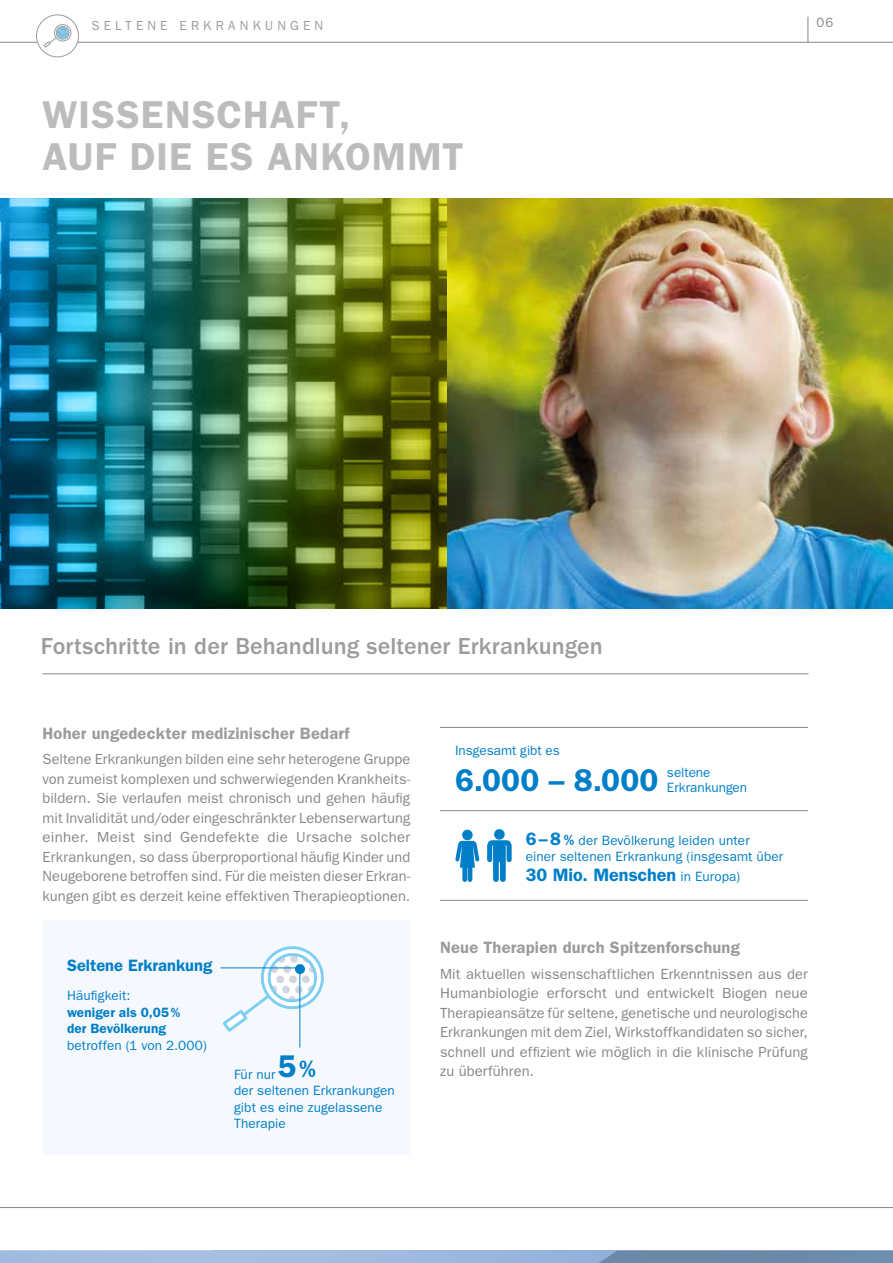
<style>
.page{position:relative;width:893px;height:1263px;background:#fff}
.page>*{position:absolute;margin:0;border:0;box-sizing:border-box;transform-origin:0 0}
.t1{font:39px/42px "Franklin Gothic LT Pro Dm";letter-spacing:.025em;color:#bcbcbc}
.t2{font:31.5px "Franklin Gothic LT Pro Dm";letter-spacing:.005em;color:#007fc8}
.t3{font:500 24px "Franklin Gothic LT Pro";letter-spacing:.005em;color:#9d9c9c}
.t4{font:18px "Franklin Gothic LT Pro Dm";color:#007fc8}
.t5{font:16.5px "Franklin Gothic LT Pro Dm";letter-spacing:.01em;color:#9d9c9c}
.t6{font:16.5px "Franklin Gothic LT Pro Dm";color:#007fc8}
.t7{font:14.7px/19.5px "Franklin Gothic LT Pro";letter-spacing:.005em;color:#878787;text-align:justify}
.t8{font:13.5px/16.5px "Franklin Gothic LT Pro";letter-spacing:.005em;color:#007fc8}
.t9{font:13.5px/16.5px "Franklin Gothic LT Pro Dm";letter-spacing:.01em;color:#007fc8}
.t10{font:13.5px "Franklin Gothic LT Pro";color:#878787}
.t11{font:13.2px "Franklin Gothic LT Pro";letter-spacing:.31em;color:#9d9c9c}
.s1{font-size:24px}
.s2{font-family:"Franklin Gothic LT Pro Dm";font-size:18px}
.s3{font-family:"Franklin Gothic LT Pro Dm";font-size:15px}
.s4{font-family:"Franklin Gothic LT Pro";font-size:13.5px}
</style>
<div class="page">
<img style="left:446px;top:199px;width:447px;height:409px">
<img style="left:0;top:199px;width:446px;height:409px">
<hr style="left:0;top:1207px;width:893px;height:1px;background:#878787">
<hr style="left:0;top:42px;width:893px;height:1px;background:#878787">
<svg style="left:808px;top:17px;width:1px;height:25px"></svg>
<svg style="left:0;top:1250px;width:618px;height:13px;background:#9fbade"></svg>
<div style="left:37px;top:15px;width:41px;height:42px;background:#fff;border-radius:50%"></div>
<svg style="left:43px;top:24px;width:29px;height:24px"></svg>
<div style="left:36px;top:15px;width:43px;height:42px;border:1px solid #9d9c9c;border-radius:50%"></div>
<div style="left:43px;top:920px;width:367px;height:234px;background:#f5f8fd"></div>
<svg style="left:220px;top:946px;width:104px;height:88px"></svg>
<hr style="left:299px;top:968px;width:1px;height:79px;background:#007fc8">
<hr style="left:221px;top:967px;width:75px;height:1px;background:#007fc8">
<hr style="left:43px;top:673px;width:765px;height:1px;background:#878787">
<svg style="left:487px;top:840px;width:25px;height:42px"></svg>
<div style="left:494px;top:829px;width:11px;height:11px;background:#007fc8;border-radius:50%"></div>
<svg style="left:455px;top:841px;width:24px;height:41px"></svg>
<div style="left:462px;top:830px;width:11px;height:10px;background:#007fc8;border-radius:50%"></div>
<hr style="left:440px;top:727px;width:368px;height:1px;background:#878787">
<hr style="left:440px;top:810px;width:368px;height:1px;background:#878787">
<hr style="left:440px;top:900px;width:368px;height:1px;background:#878787">
<p class="t11" style="left:92px;top:18px;width:233px">SELTENE ERKRANKUNGEN</p>
<p class="t10" style="left:816px;top:15px;width:18px">06</p>
<h1 class="t1" style="left:43px;top:94px;width:423px">WISSENSCHAFT,<br>AUF DIE ES ANKOMMT</h1>
<h3 class="t3" style="left:41px;top:633px;width:563px">Fortschritte in der Behandlung seltener Erkrankungen</h3>
<p class="t5" style="left:43px;top:723px;width:309px">Hoher ungedeckter medizinischer Bedarf</p>
<p class="t7" style="left:43px;top:749px;width:369px">Seltene Erkrankungen bilden eine sehr heterogene Gruppe von zumeist komplexen und schwerwiegenden Krankheits&shy;bildern. Sie verlaufen meist chronisch und gehen häufig mit Invalidität und/oder eingeschränkter Lebenserwartung einher. Meist sind Gendefekte die Ursache solcher Erkrankungen, so dass überproportional häufig Kinder und Neugeborene betroffen sind. Für die meisten dieser Erkran&shy;kungen gibt es derzeit keine effektiven Therapieoptionen.</p>
<p class="t6" style="left:67px;top:956px;width:147px">Seltene Erkrankung</p>
<p class="t8" style="left:67px;top:987px;width:65px">Häufigkeit:</p>
<p class="t9" style="left:67px;top:1004px;width:115px">weniger als 0,05% der Bevölkerung</p>
<p class="t8" style="left:67px;top:1037px;width:141px">betroffen (1 von 2.000)</p>
<h2 class="t2" style="left:278px;top:1047px;width:40px">5<span class="s1">%</span></h2>
<p class="t8" style="left:234px;top:1066px;width:162px">Für nur<br>der seltenen Erkrankungen gibt es eine zugelassene<br>Therapie</p>
<p class="t8" style="left:455px;top:742px;width:106px">Insgesamt gibt es</p>
<h2 class="t2" style="left:455px;top:762px;width:205px">6.000 – 8.000</h2>
<p class="t8" style="left:667px;top:764px;width:45px">seltene</p>
<p class="t8" style="left:667px;top:779px;width:82px">Erkrankungen</p>
<p class="t8" style="left:526px;top:832px;width:259px"><span class="s2">6–8</span> <span class="s3">%</span> der Bevölkerung leiden unter<br>einer seltenen Erkrankung (insgesamt über</p>
<p class="t4" style="left:526px;top:864px;width:216px">30 Mio. Menschen <span class="s4">in Europa)</span></p>
<p class="t5" style="left:440px;top:938px;width:301px">Neue Therapien durch Spitzenforschung</p>
<p class="t7" style="left:440px;top:964px;width:369px">Mit aktuellen wissenschaftlichen Erkenntnissen aus der Humanbiologie erforscht und entwickelt Biogen neue Therapieansätze für seltene, genetische und neurologische Erkrankungen mit dem Ziel, Wirkstoffkandidaten so sicher, schnell und effizient wie möglich in die klinische Prüfung zu überführen.</p>
</div>
